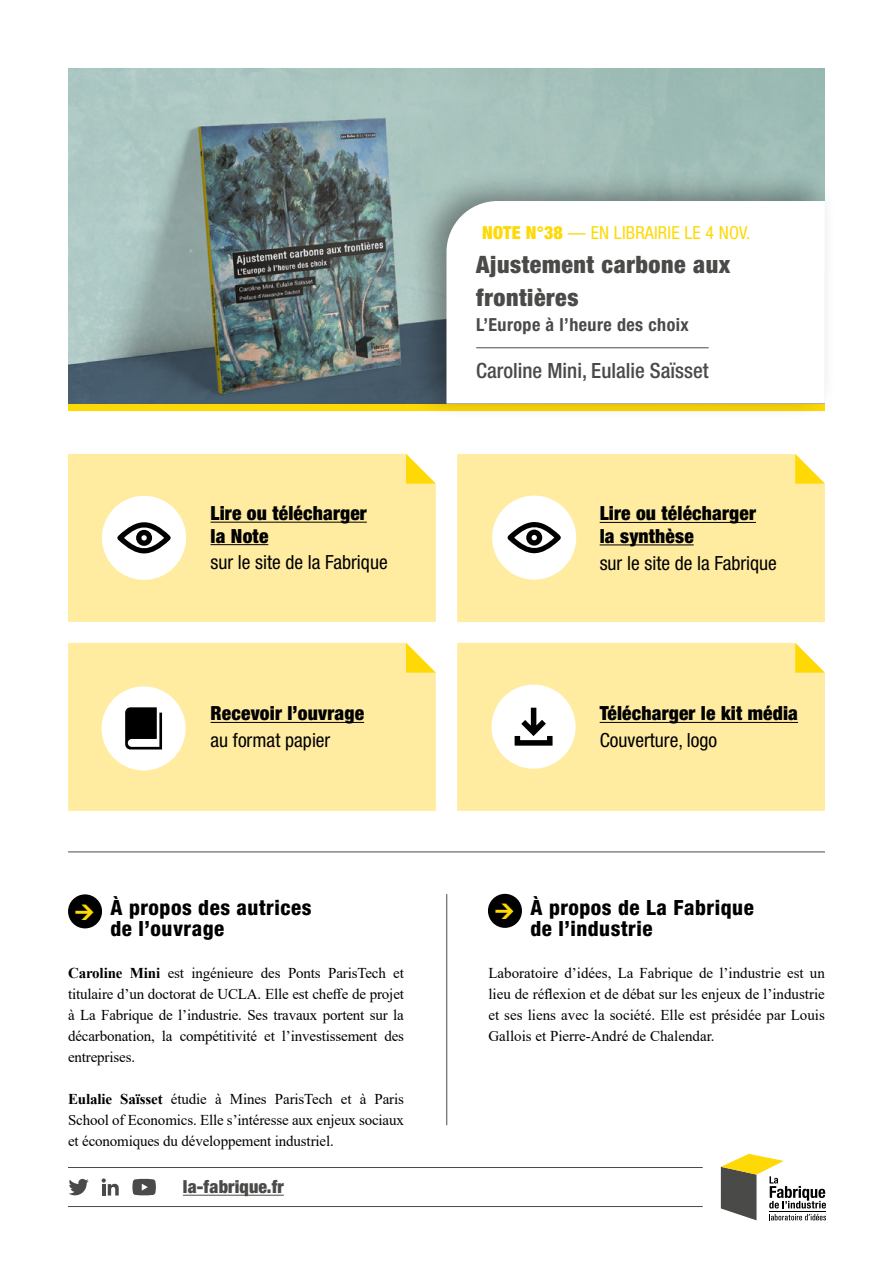
<style>
.page{position:relative;width:893px;height:1263px;background:#fff}
.page>*{position:absolute;margin:0;border:0;box-sizing:border-box;transform-origin:0 0}
.t1{font:900 condensed 24px/33px "Helvetica Neue LT Std";letter-spacing:.025em;color:#4a4a49}
.t2{font:800 condensed 21px/21px "Helvetica Neue LT Std";letter-spacing:.025em;color:#000}
.t3{font:500 condensed 21px "Helvetica Neue LT Std";color:#4a4a49}
.t4{font:900 condensed 19.5px/22.5px "Helvetica Neue LT Std";letter-spacing:.01em;color:#000}
.t5{font:condensed 19.5px "Helvetica Neue LT Std";color:#000}
.t6{font:condensed 18px "Helvetica Neue LT Std";letter-spacing:.01em;color:#fed905}
.t7{font:700 condensed 18px "Helvetica Neue LT Std";letter-spacing:.025em;color:#4a4a49}
.t8{font:900 condensed 18px "Helvetica Neue LT Std";letter-spacing:.01em;color:#4a4a49}
.t9{font:15px/21px "Times New Roman";letter-spacing:-.01em;color:#000;text-align:justify}
.s1{font-weight:900}
.s2{font-weight:700}
</style>
<div class="page">
<div style="left:68px;top:403px;width:757px;height:8px;background:#fed905"></div>
<div style="left:68px;top:454px;width:368px;height:168px;background:#ffeca1"></div>
<hr style="left:211px;top:522px;width:156px;height:1px;background:#000">
<hr style="left:211px;top:544px;width:57px;height:1px;background:#000">
<div style="left:102px;top:496px;width:84px;height:84px;background:#fff;border-radius:50%"></div>
<svg style="left:117px;top:522px;width:54px;height:31px"></svg>
<svg style="left:406px;top:454px;width:30px;height:30px"></svg>
<div style="left:457px;top:454px;width:368px;height:168px;background:#ffeca1"></div>
<hr style="left:600px;top:522px;width:156px;height:1px;background:#000">
<hr style="left:600px;top:544px;width:94px;height:1px;background:#000">
<div style="left:492px;top:496px;width:84px;height:84px;background:#fff;border-radius:50%"></div>
<svg style="left:507px;top:522px;width:54px;height:31px"></svg>
<svg style="left:795px;top:454px;width:30px;height:30px"></svg>
<div style="left:457px;top:643px;width:368px;height:168px;background:#ffeca1"></div>
<hr style="left:600px;top:722px;width:198px;height:1px;background:#000">
<div style="left:492px;top:685px;width:84px;height:84px;background:#fff;border-radius:50%"></div>
<svg style="left:515px;top:708px;width:38px;height:38px"></svg>
<svg style="left:795px;top:643px;width:30px;height:30px"></svg>
<div style="left:68px;top:643px;width:368px;height:168px;background:#ffeca1"></div>
<hr style="left:211px;top:722px;width:153px;height:1px;background:#000">
<div style="left:102px;top:686px;width:84px;height:84px;background:#fff;border-radius:50%"></div>
<svg style="left:125px;top:707px;width:37px;height:42px"></svg>
<svg style="left:406px;top:643px;width:30px;height:30px"></svg>
<hr style="left:446px;top:894px;width:1px;height:231px;background:#4a4a49">
<hr style="left:68px;top:851px;width:757px;height:1px;background:#4a4a49">
<hr style="left:68px;top:1167px;width:635px;height:1px;background:#4a4a49">
<hr style="left:68px;top:1206px;width:635px;height:1px;background:#4a4a49">
<hr style="left:183px;top:1195px;width:101px;height:1px;background:#4a4a49">
<svg style="left:721px;top:1154px;width:105px;height:66px"></svg>
<img style="left:68px;top:68px;width:757px;height:335px">
<div style="left:410px;top:170px;width:426px;height:251px;background:#000;opacity:.36"></div>
<svg style="left:446px;top:201px;width:379px;height:202px"></svg>
<hr style="left:476px;top:347px;width:233px;height:1px;background:#4a4a49">
<div style="left:68px;top:894px;width:34px;height:34px;background:#000;border-radius:50%"></div>
<div style="left:488px;top:894px;width:34px;height:34px;background:#000;border-radius:50%"></div>
<svg style="left:68px;top:1179px;width:21px;height:16px"></svg>
<svg style="left:102px;top:1178px;width:17px;height:17px"></svg>
<svg style="left:132px;top:1179px;width:24px;height:16px"></svg>
<p class="t6" style="left:482px;top:223px;width:270px"><span class="s1">NOTE N°38</span> — EN LIBRAIRIE LE 4 NOV.</p>
<h1 class="t1" style="left:476px;top:247px;width:256px">Ajustement carbone aux frontières</h1>
<p class="t7" style="left:476px;top:314px;width:214px">L’Europe à l’heure des choix</p>
<h2 class="t3" style="left:476px;top:358px;width:234px">Caroline Mini, Eulalie Saïsset</h2>
<h3 class="t4" style="left:211px;top:502px;width:158px">Lire ou télécharger la Note</h3>
<h3 class="t5" style="left:211px;top:551px;width:179px">sur le site de la Fabrique</h3>
<h3 class="t4" style="left:600px;top:502px;width:158px">Lire ou télécharger la synthèse</h3>
<h3 class="t5" style="left:600px;top:551px;width:179px">sur le site de la Fabrique</h3>
<h3 class="t4" style="left:211px;top:702px;width:155px">Recevoir l’ouvrage</h3>
<h3 class="t5" style="left:211px;top:729px;width:121px">au format papier</h3>
<h3 class="t4" style="left:600px;top:702px;width:200px">Télécharger le kit média</h3>
<h3 class="t5" style="left:600px;top:729px;width:119px">Couverture, logo</h3>
<h2 class="t2" style="left:111px;top:897px;width:202px">À propos des autrices de l’ouvrage</h2>
<p class="t9" style="left:68px;top:962px;width:337px"><span class="s2">Caroline Mini</span> est ingénieure des Ponts ParisTech et titulaire d’un doctorat de UCLA. Elle est cheffe de projet à La Fabrique de l’industrie. Ses travaux portent sur la décarbonation, la compétitivité et l’investissement des entreprises.</p>
<p class="t9" style="left:68px;top:1088px;width:337px"><span class="s2">Eulalie Saïsset</span> étudie à Mines ParisTech et à Paris School of Economics. Elle s’intéresse aux enjeux sociaux et économiques du développement industriel.</p>
<h2 class="t2" style="left:530px;top:897px;width:225px">À propos de La Fabrique de l’industrie</h2>
<p class="t9" style="left:488px;top:962px;width:338px">Laboratoire d’idées, La Fabrique de l’industrie est un lieu de réflexion et de débat sur les enjeux de l’industrie et ses liens avec la société. Elle est présidée par Louis Gallois et Pierre-André de Chalendar.</p>
<p class="t8" style="left:183px;top:1176px;width:103px">la-fabrique.fr</p>
</div>
